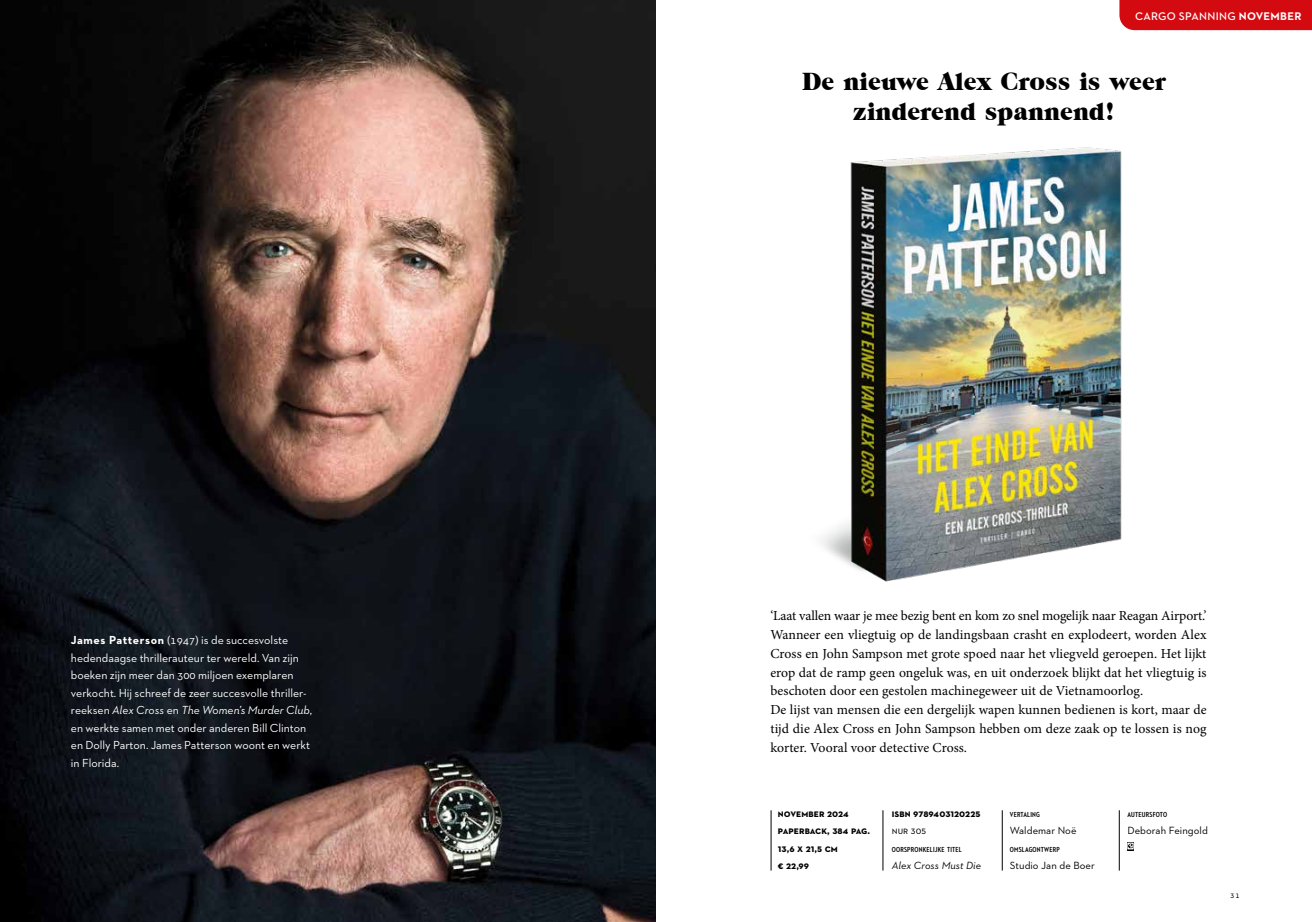
<style>
.page{position:relative;width:1312px;height:922px;background:#fff}
.page>*{position:absolute;margin:0;border:0;box-sizing:border-box;transform-origin:0 0}
.t1{font:25px/30px "Grouch IT Cby BT";color:#000;text-align:center}
.t2{font:13.75px/18.8px "Minion Pro";letter-spacing:.005em;color:#000}
.t3{font:11.88px/17.5px "Neutraface 2 Text";color:#fff}
.t4{font:600 11.25px "Neutraface 2 Text";letter-spacing:.03em;color:#fff}
.t5{font:700 10.62px/17.5px "Neutraface 2 Text";letter-spacing:.005em;color:#000}
.t6{font:10.62px "Neutraface 2 Text";letter-spacing:.005em;color:#000}
.t7{font:italic 10.62px "Neutraface 2 Text";letter-spacing:.005em;color:#000}
.t8{font:8.75px "Neutraface 2 Text";color:#000}
.t9{font:700 7.38px "Neutraface 2 Condensed";letter-spacing:.03em;color:#000}
.s1{font-weight:700}
.s2{font-style:italic}
</style>
<div class="page">
<img style="left:821px;top:147px;width:301px;height:435px">
<hr style="left:770px;top:810px;width:1px;height:60px;background:#000">
<hr style="left:882px;top:810px;width:1px;height:60px;background:#000">
<hr style="left:1001px;top:810px;width:1px;height:60px;background:#000">
<hr style="left:1118px;top:810px;width:1px;height:60px;background:#000">
<svg style="left:1127px;top:842px;width:6px;height:8px"></svg>
<div style="left:1119px;top:0;width:192px;height:30px;background:#d40a11"></div>
<img style="left:0;top:0;width:656px;height:921px">
<p class="t3" style="left:71px;top:631px;width:243px"><span class="s1">James Patterson</span> (1947) is de succesvolste hedendaagse thrillerauteur ter wereld. Van zijn boeken zijn meer dan 300 miljoen exemplaren verkocht. Hij schreef de zeer succesvolle thriller&shy;reeksen <span class="s2">Alex Cross</span> en <span class="s2">The Women’s Murder Club</span>, en werkte samen met onder anderen Bill Clinton en Dolly Parton. James Patterson woont en werkt in Florida.</p>
<p class="t4" style="left:1134px;top:9px;width:168px">CARGO SPANNING <span class="s1">NOVEMBER</span></p>
<h1 class="t1" style="left:802px;top:66px;width:365px">De nieuwe Alex Cross is weer zinderend spannend!</h1>
<p class="t2" style="left:770px;top:606px;width:437px">‘Laat vallen waar je mee bezig bent en kom zo snel mogelijk naar Reagan Airport.’ Wanneer een vliegtuig op de landingsbaan crasht en explodeert, worden Alex Cross en John Sampson met grote spoed naar het vliegveld geroepen. Het lijkt erop dat de ramp geen ongeluk was, en uit onderzoek blijkt dat het vliegtuig is beschoten door een gestolen machinegeweer uit de Vietnamoorlog.<br>De lijst van mensen die een dergelijk wapen kunnen bedienen is kort, maar de tijd die Alex Cross en John Sampson hebben om deze zaak op te lossen is nog korter. Vooral voor detective Cross.</p>
<p class="t5" style="left:777px;top:803px;width:94px">November 2024<br>Paperback, 384 pag.<br>13,6 x 21,5 cm<br>€ 22,99</p>
<p class="t5" style="left:891px;top:803px;width:90px">isbn 9789403120225</p>
<p class="t6" style="left:891px;top:823px;width:36px">nur 305</p>
<p class="t9" style="left:891px;top:844px;width:72px">OORSPRONKELIJKE TITEL</p>
<p class="t7" style="left:891px;top:858px;width:91px">Alex Cross Must Die</p>
<p class="t9" style="left:1009px;top:809px;width:32px">VERTALING</p>
<p class="t6" style="left:1009px;top:823px;width:68px">Waldemar Noë</p>
<p class="t9" style="left:1009px;top:844px;width:51px">OMSLAGONTWERP</p>
<p class="t6" style="left:1009px;top:858px;width:87px">Studio Jan de Boer</p>
<p class="t9" style="left:1127px;top:809px;width:41px">AUTEURSFOTO</p>
<p class="t6" style="left:1127px;top:823px;width:82px">Deborah Feingold</p>
<p class="t8" style="left:1229px;top:889px;width:11px">31</p>
</div>
